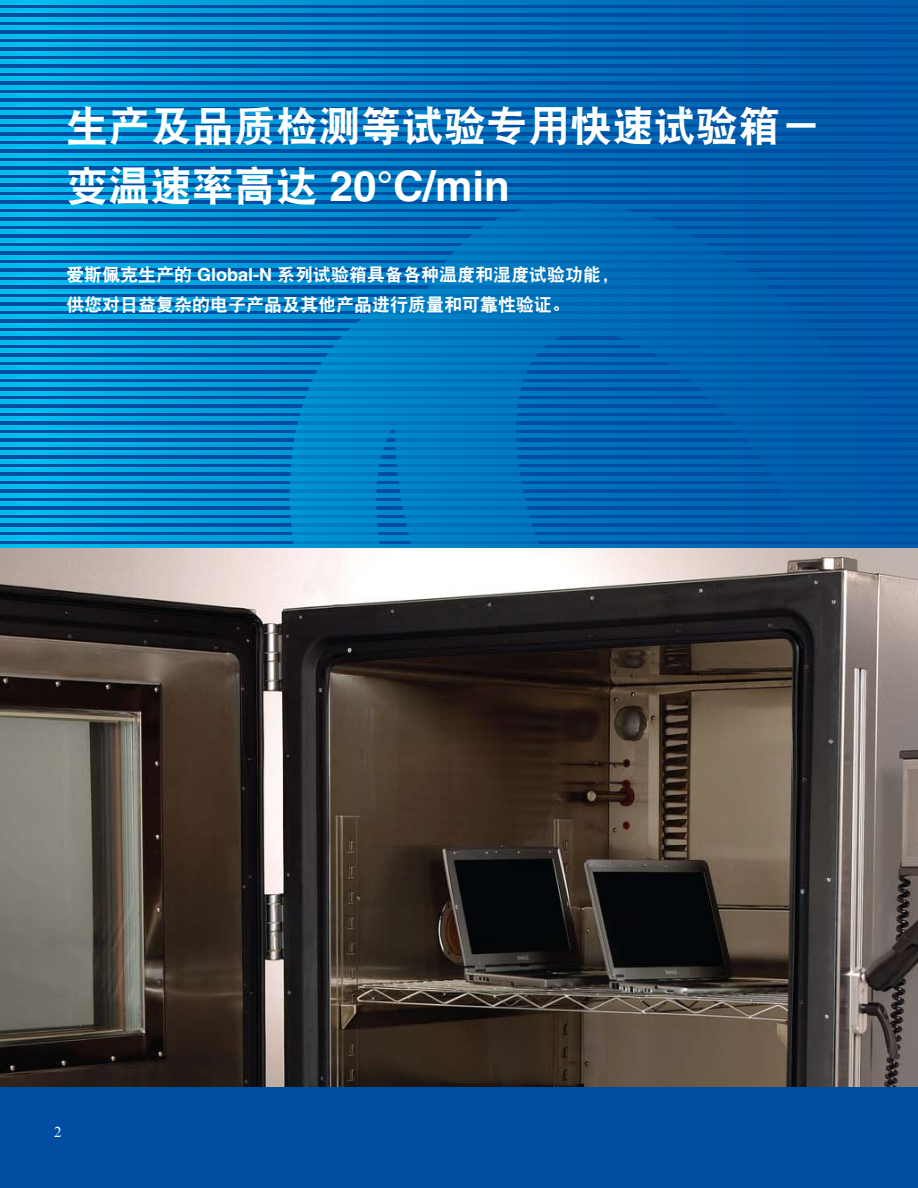
<style>
.page{position:relative;width:918px;height:1188px;background:#fff}
.page>*{position:absolute;margin:0;border:0;box-sizing:border-box;transform-origin:0 0}
.t1{font:42px "DFP Hei W9";color:#fff}
.t2{font:700 42px "Helvetica LT Std";color:#fff}
.t3{font:18px/30px "DFP Hei W9";color:#fff}
.t4{font:15px "Times New Roman";color:#fff}
.s1{font-family:"DFP Hei W9";font-weight:400}
.s2{font-family:"Helvetica LT Std";font-weight:700}
</style>
<div class="page">
<img style="left:0;top:547px;width:918px;height:540px">
<svg style="left:0;top:4px;width:918px;height:540px;background:#005cac"></svg>
<svg style="left:279px;top:203px;width:639px;height:341px;background:#0060af"></svg>
<svg style="left:0;top:544px;width:918px;height:3px;background:#0084c8"></svg>
<svg style="left:0;top:536px;width:918px;height:4px;background:#0084c8"></svg>
<svg style="left:0;top:527px;width:918px;height:4px;background:#0084c8"></svg>
<svg style="left:0;top:519px;width:918px;height:4px;background:#0084c8"></svg>
<svg style="left:0;top:510px;width:918px;height:4px;background:#0084c8"></svg>
<svg style="left:0;top:502px;width:918px;height:4px;background:#0084c8"></svg>
<svg style="left:0;top:493px;width:918px;height:4px;background:#0084c8"></svg>
<svg style="left:0;top:485px;width:918px;height:4px;background:#0084c8"></svg>
<svg style="left:0;top:476px;width:918px;height:4px;background:#0084c8"></svg>
<svg style="left:0;top:468px;width:918px;height:4px;background:#0084c8"></svg>
<svg style="left:0;top:459px;width:918px;height:4px;background:#0084c8"></svg>
<svg style="left:0;top:451px;width:918px;height:4px;background:#0084c8"></svg>
<svg style="left:0;top:442px;width:918px;height:4px;background:#0084c8"></svg>
<svg style="left:0;top:434px;width:918px;height:4px;background:#0084c8"></svg>
<svg style="left:0;top:425px;width:918px;height:4px;background:#0084c8"></svg>
<svg style="left:0;top:417px;width:918px;height:4px;background:#0084c8"></svg>
<svg style="left:0;top:408px;width:918px;height:4px;background:#0084c8"></svg>
<svg style="left:0;top:400px;width:918px;height:4px;background:#0084c8"></svg>
<svg style="left:0;top:391px;width:918px;height:4px;background:#0084c8"></svg>
<svg style="left:0;top:383px;width:918px;height:4px;background:#0084c8"></svg>
<svg style="left:0;top:374px;width:918px;height:4px;background:#0084c8"></svg>
<svg style="left:0;top:366px;width:918px;height:4px;background:#0084c8"></svg>
<svg style="left:0;top:357px;width:918px;height:4px;background:#0084c8"></svg>
<svg style="left:0;top:349px;width:918px;height:4px;background:#0084c8"></svg>
<svg style="left:0;top:340px;width:918px;height:4px;background:#0084c8"></svg>
<svg style="left:0;top:332px;width:918px;height:4px;background:#0084c8"></svg>
<svg style="left:0;top:323px;width:918px;height:4px;background:#0084c8"></svg>
<svg style="left:0;top:315px;width:918px;height:4px;background:#0084c8"></svg>
<svg style="left:0;top:306px;width:918px;height:4px;background:#0084c8"></svg>
<svg style="left:0;top:298px;width:918px;height:4px;background:#0084c8"></svg>
<svg style="left:0;top:289px;width:918px;height:4px;background:#0084c8"></svg>
<svg style="left:0;top:281px;width:918px;height:4px;background:#0084c8"></svg>
<svg style="left:0;top:272px;width:918px;height:4px;background:#0084c8"></svg>
<svg style="left:0;top:264px;width:918px;height:4px;background:#0084c8"></svg>
<svg style="left:0;top:255px;width:918px;height:4px;background:#0084c8"></svg>
<svg style="left:0;top:247px;width:918px;height:4px;background:#0084c8"></svg>
<svg style="left:0;top:238px;width:918px;height:4px;background:#0084c8"></svg>
<svg style="left:0;top:230px;width:918px;height:4px;background:#0084c8"></svg>
<svg style="left:0;top:221px;width:918px;height:4px;background:#0084c8"></svg>
<svg style="left:0;top:213px;width:918px;height:4px;background:#0084c8"></svg>
<svg style="left:0;top:204px;width:918px;height:4px;background:#0084c8"></svg>
<svg style="left:0;top:196px;width:918px;height:4px;background:#0084c8"></svg>
<svg style="left:0;top:187px;width:918px;height:4px;background:#0084c8"></svg>
<svg style="left:0;top:179px;width:918px;height:4px;background:#0084c8"></svg>
<svg style="left:0;top:170px;width:918px;height:4px;background:#0084c8"></svg>
<svg style="left:0;top:162px;width:918px;height:4px;background:#0084c8"></svg>
<svg style="left:0;top:153px;width:918px;height:4px;background:#0084c8"></svg>
<svg style="left:0;top:145px;width:918px;height:4px;background:#0084c8"></svg>
<svg style="left:0;top:136px;width:918px;height:4px;background:#0084c8"></svg>
<svg style="left:0;top:128px;width:918px;height:4px;background:#0084c8"></svg>
<svg style="left:0;top:119px;width:918px;height:4px;background:#0084c8"></svg>
<svg style="left:0;top:111px;width:918px;height:4px;background:#0084c8"></svg>
<svg style="left:0;top:102px;width:918px;height:4px;background:#0084c8"></svg>
<svg style="left:0;top:94px;width:918px;height:4px;background:#0084c8"></svg>
<svg style="left:0;top:85px;width:918px;height:4px;background:#0084c8"></svg>
<svg style="left:0;top:77px;width:918px;height:4px;background:#0084c8"></svg>
<svg style="left:0;top:68px;width:918px;height:4px;background:#0084c8"></svg>
<svg style="left:0;top:60px;width:918px;height:4px;background:#0084c8"></svg>
<svg style="left:0;top:51px;width:918px;height:4px;background:#0084c8"></svg>
<svg style="left:0;top:43px;width:918px;height:4px;background:#0084c8"></svg>
<svg style="left:0;top:34px;width:918px;height:4px;background:#0084c8"></svg>
<svg style="left:0;top:26px;width:918px;height:4px;background:#0084c8"></svg>
<svg style="left:0;top:17px;width:918px;height:4px;background:#0084c8"></svg>
<svg style="left:0;top:9px;width:918px;height:4px;background:#0084c8"></svg>
<svg style="left:0;top:0;width:918px;height:4px;background:#0084c8"></svg>
<div style="left:0;top:1087px;width:918px;height:101px;background:#014da2"></div>
<h1 class="t1" style="left:66px;top:103px;width:757px">生产及品质检测等试验专用快速试验箱－</h1>
<h1 class="t2" style="left:66px;top:161px;width:445px"><span class="s1">变温速率高达</span> 20°C/min</h1>
<p class="t3" style="left:66px;top:260px;width:555px">爱斯佩克生产的 <span class="s2">Global-N</span> 系列试验箱具备各种温度和湿度试验功能，供您对日益复杂的电子产品及其他产品进行质量和可靠性验证。</p>
<p class="t4" style="left:54px;top:1122px;width:9px">2</p>
</div>
